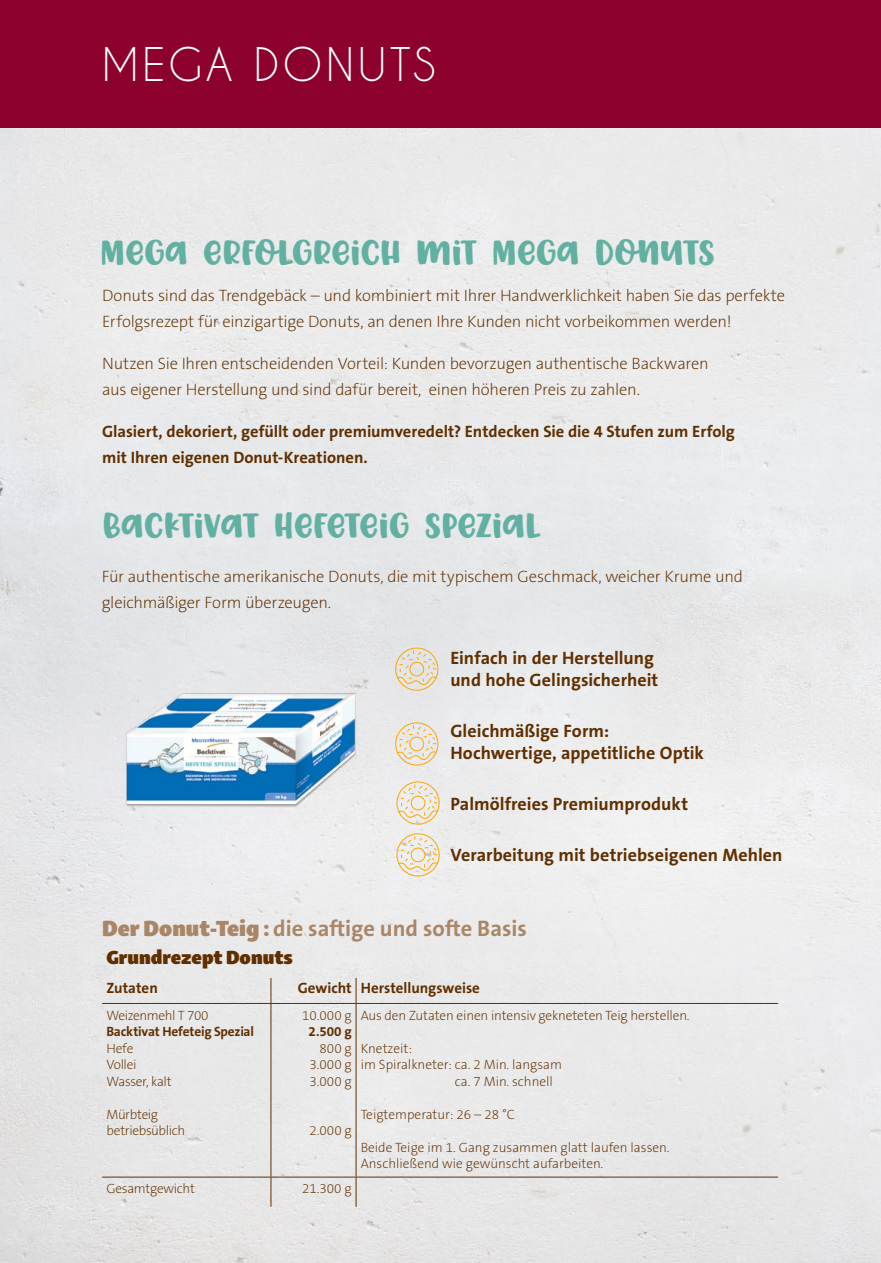
<style>
.page{position:relative;width:881px;height:1263px;background:#fff}
.page>*{position:absolute;margin:0;border:0;box-sizing:border-box;transform-origin:0 0}
.t1{font:43.5px "Caviar Dreams";letter-spacing:.075em;color:#fff}
.t2{font:36px "Donut Derby";letter-spacing:-.015em;color:#62b0a1}
.t3{font:700 22.5px "The Sans B W7";color:#aa8667}
.t4{font:19.5px "Skolar Sans Latn Bl";color:#602f00}
.t5{font:700 18px/22.5px "The Sans B W7";letter-spacing:.005em;color:#602f00}
.t6{font:200 16.5px/25.5px "The Sans B W2";letter-spacing:-.015em;color:#602f00}
.t7{font:700 16.5px/25.5px "The Sans B W7";color:#602f00}
.t8{font:700 15px "The Sans B W7";color:#602f00}
.t9{font:200 13.5px/16.5px "The Sans B W2";color:#602f00;text-align:justify}
.t10{font:200 13.5px/16.5px "The Sans B W2";letter-spacing:-.025em;color:#602f00}
.t11{font:700 13.5px "The Sans B W7";letter-spacing:-.015em;color:#602f00}
.t12{font:200 13.5px "The Sans B W2";letter-spacing:-.035em;color:#602f00}
.t13{font:200 13.5px "The Sans B W2";letter-spacing:-.02em;color:#602f00}
.s1{font-family:"Skolar Sans Latn Bl";font-weight:400}
</style>
<div class="page">
<div style="left:0;top:128px;width:880px;height:1135px;background:#e9e9ea"></div>
<img style="left:124px;top:688px;width:232px;height:119px">
<svg style="left:395px;top:647px;width:43px;height:44px;background:#e7dbc3"></svg>
<svg style="left:395px;top:722px;width:43px;height:43px;background:#ebdec6"></svg>
<svg style="left:396px;top:781px;width:43px;height:44px;background:#eee1ca"></svg>
<svg style="left:396px;top:833px;width:43px;height:43px"></svg>
<hr style="left:102px;top:1003px;width:169px;height:1px;background:#602f00">
<hr style="left:271px;top:1003px;width:85px;height:1px;background:#602f00">
<hr style="left:356px;top:1003px;width:421px;height:1px;background:#602f00">
<svg style="left:270px;top:978px;width:1px;height:25px"></svg>
<hr style="left:270px;top:1004px;width:1px;height:173px;background:#602f00">
<hr style="left:270px;top:1177px;width:1px;height:30px;background:#602f00">
<hr style="left:102px;top:1177px;width:169px;height:1px;background:#602f00">
<hr style="left:271px;top:1177px;width:85px;height:1px;background:#602f00">
<hr style="left:356px;top:1177px;width:421px;height:1px;background:#602f00">
<svg style="left:355px;top:978px;width:1px;height:25px"></svg>
<hr style="left:355px;top:1004px;width:1px;height:173px;background:#602f00">
<hr style="left:355px;top:1177px;width:1px;height:30px;background:#602f00">
<div style="left:0;top:0;width:880px;height:128px;background:#8c022d"></div>
<h1 class="t1" style="left:102px;top:38px;width:335px">MEGA DONUTS</h1>
<h2 class="t2" style="left:100px;top:230px;width:616px">MEGA ERFOLGREICH MIT MEGA DONUTS</h2>
<p class="t6" style="left:102px;top:283px;width:684px">Donuts sind das Trendgebäck – und kombiniert mit Ihrer Handwerklichkeit haben Sie das perfekte<br>Erfolgsrezept für einzigartige Donuts, an denen Ihre Kunden nicht vorbeikommen werden!</p>
<p class="t6" style="left:102px;top:351px;width:607px">Nutzen Sie Ihren entscheidenden Vorteil: Kunden bevorzugen authentische Backwaren aus eigener Herstellung und sind dafür bereit, einen höheren Preis zu zahlen.</p>
<p class="t7" style="left:102px;top:419px;width:634px">Glasiert, dekoriert, gefüllt oder premiumveredelt? Entdecken Sie die 4 Stufen zum Erfolg mit Ihren eigenen Donut-Kreationen.</p>
<h2 class="t2" style="left:102px;top:503px;width:440px">BACKTIVAT HEFETEIG SPEZIAL</h2>
<p class="t6" style="left:102px;top:564px;width:642px">Für authentische amerikanische Donuts, die mit typischem Geschmack, weicher Krume und gleichmäßiger Form überzeugen.</p>
<p class="t5" style="left:450px;top:646px;width:209px">Einfach in der Herstellung und hohe Gelingsicherheit</p>
<p class="t5" style="left:450px;top:720px;width:255px">Gleichmäßige Form:<br>Hochwertige, appetitliche Optik</p>
<p class="t5" style="left:450px;top:793px;width:239px">Palmölfreies Premiumprodukt</p>
<p class="t5" style="left:450px;top:844px;width:333px">Verarbeitung mit betriebseigenen Mehlen</p>
<h3 class="t3" style="left:102px;top:914px;width:426px"><span class="s1">Der Donut-Teig :</span> die saftige und softe Basis</h3>
<p class="t4" style="left:106px;top:940px;width:188px">Grundrezept Donuts</p>
<p class="t8" style="left:106px;top:978px;width:53px">Zutaten</p>
<p class="t8" style="left:297px;top:978px;width:184px">Gewicht Herstellungsweise</p>
<p class="t12" style="left:106px;top:1006px;width:104px">Weizenmehl T 700</p>
<p class="t11" style="left:106px;top:1023px;width:149px">Backtivat Hefeteig Spezial</p>
<p class="t10" style="left:106px;top:1040px;width:67px">Hefe<br>Vollei<br>Wasser, kalt</p>
<p class="t10" style="left:106px;top:1106px;width:80px">Mürbteig betriebsüblich</p>
<p class="t9" style="left:360px;top:1007px;width:330px">Aus den Zutaten einen intensiv gekneteten Teig herstellen.</p>
<p class="t9" style="left:360px;top:1040px;width:53px">Knetzeit:</p>
<p class="t9" style="left:360px;top:1056px;width:203px">im Spiralkneter: ca. 2 Min. langsam</p>
<p class="t9" style="left:454px;top:1073px;width:100px">ca. 7 Min. schnell</p>
<p class="t9" style="left:360px;top:1106px;width:156px">Teigtemperatur: 26 – 28 °C</p>
<p class="t9" style="left:360px;top:1139px;width:310px">Beide Teige im 1. Gang zusammen glatt laufen lassen.<br>Anschließend wie gewünscht aufarbeiten.</p>
<p class="t9" style="left:302px;top:1007px;width:51px">10.000 g</p>
<p class="t11" style="left:308px;top:1023px;width:45px">2.500 g</p>
<p class="t9" style="left:309px;top:1040px;width:44px;text-indent:10px">800 g 3.000 g 3.000 g</p>
<p class="t9" style="left:309px;top:1122px;width:44px">2.000 g</p>
<p class="t13" style="left:106px;top:1180px;width:90px">Gesamtgewicht</p>
<p class="t9" style="left:302px;top:1181px;width:51px">21.300 g</p>
</div>
